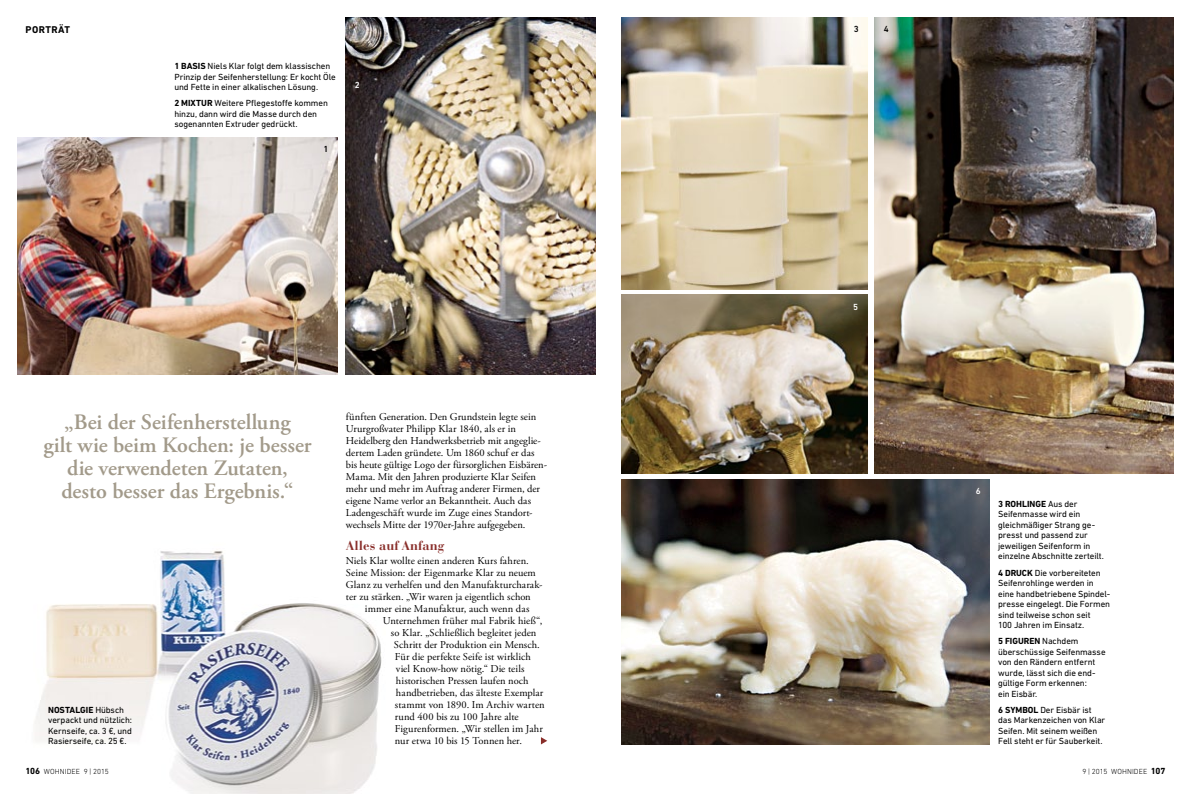
<style>
.page{position:relative;width:1191px;height:794px;background:#fff}
.page>*{position:absolute;margin:0;border:0;box-sizing:border-box;transform-origin:0 0}
.t1{font:600 22px/23px "Adobe Garamond Pro";letter-spacing:-.005em;color:#a29a8a;text-align:center}
.t2{font:700 13px "Bauer Bodoni Std";color:#892e2a}
.t3{font:10.5px/12px "Adobe Garamond Pro";color:#000}
.t4{font:700 10px "DIN Next LT Pro";letter-spacing:.045em;color:#000}
.t5{font:9px/10.5px "DIN Next LT Pro";letter-spacing:-.01em;color:#000}
.t6{font:500 9px "DIN Next LT Pro";color:#000}
.t7{font:500 9px "DIN Next LT Pro";color:#fff}
.t8{font:300 7.5px "DIN Next LT Pro";letter-spacing:.01em;color:#000}
.s1{font-weight:700}
.s2{font-weight:700;font-size:9px}
</style>
<div class="page">
<img style="left:35px;top:551px;width:347px;height:243px">
<img style="left:874px;top:17px;width:300px;height:456px">
<img style="left:346px;top:17px;width:249px;height:357px">
<img style="left:621px;top:17px;width:246px;height:272px">
<img style="left:621px;top:295px;width:246px;height:178px">
<img style="left:621px;top:479px;width:368px;height:265px">
<img style="left:17px;top:137px;width:320px;height:237px">
<svg style="left:541px;top:737px;width:6px;height:7px"></svg>
<p class="t4" style="left:26px;top:24px;width:46px">PORTRÄT</p>
<p class="t5" style="left:174px;top:61px;width:163px"><span class="s1">1 BASIS</span> Niels Klar folgt dem klassischen<br>Prinzip der Seifenherstellung: Er kocht Öle und Fette in einer alkalischen Lösung.</p>
<p class="t5" style="left:174px;top:98px;width:155px"><span class="s1">2 MIXTUR</span> Weitere Pflegestoffe kommen hinzu, dann wird die Masse durch den sogenannten Extruder gedrückt.</p>
<p class="t6" style="left:323px;top:144px;width:6px">1</p>
<p class="t7" style="left:355px;top:79px;width:6px">2</p>
<h1 class="t1" style="left:43px;top:411px;width:270px">„Bei der Seifenherstellung<br>gilt wie beim Kochen: je besser die verwendeten Zutaten, desto besser das Ergebnis.“</h1>
<p class="t5" style="left:48px;top:704px;width:85px"><span class="s1">NOSTALGIE</span> Hübsch verpackt und nützlich:<br>Kernseife, ca. 3 €, und<br>Rasierseife, ca. 25 €.</p>
<p class="t3" style="left:346px;top:411px;width:203px">fünften Generation. Den Grundstein legte sein Ururgroßvater Philipp Klar 1840, als er in Heidelberg den Handwerksbetrieb mit angeglie&shy;dertem Laden gründete. Um 1860 schuf er das bis heute gültige Logo der fürsorglichen Eisbären-Mama. Mit den Jahren produzierte Klar Seifen mehr und mehr im Auftrag anderer Firmen, der eigene Name verlor an Bekanntheit. Auch das Ladengeschäft wurde im Zuge eines Standort&shy;wechsels Mitte der 1970er-Jahre aufgegeben.</p>
<p class="t2" style="left:346px;top:538px;width:100px">Alles auf Anfang</p>
<p class="t3" style="left:346px;top:555px;width:198px">Niels Klar wollte einen anderen Kurs fahren.<br>Seine Mission: der Eigenmarke Klar zu neuem Glanz zu verhelfen und den Manufakturcharak&shy;ter zu stärken. „Wir waren ja eigentlich schon</p>
<p class="t3" style="left:365px;top:603px;width:166px">immer eine Manufaktur, auch wenn das</p>
<p class="t3" style="left:383px;top:615px;width:161px">Unternehmen früher mal Fabrik hieß“,</p>
<p class="t3" style="left:391px;top:627px;width:147px">so Klar. „Schließlich begleitet jeden</p>
<p class="t3" style="left:394px;top:639px;width:147px">Schritt der Produktion ein Mensch.</p>
<p class="t3" style="left:395px;top:651px;width:137px">Für die perfekte Seife ist wirklich</p>
<p class="t3" style="left:396px;top:663px;width:130px">viel Know-how nötig.“ Die teils</p>
<p class="t3" style="left:396px;top:675px;width:134px">historischen Pressen laufen noch</p>
<p class="t3" style="left:396px;top:687px;width:149px">handbetrieben, das älteste Exemplar</p>
<p class="t3" style="left:395px;top:699px;width:151px">stammt von 1890. Im Archiv warten</p>
<p class="t3" style="left:395px;top:711px;width:125px">rund 400 bis zu 100 Jahre alte</p>
<p class="t3" style="left:395px;top:723px;width:150px">Figurenformen. „Wir stellen im Jahr</p>
<p class="t3" style="left:395px;top:735px;width:129px">nur etwa 10 bis 15 Tonnen her.</p>
<p class="t6" style="left:854px;top:23px;width:6px">3</p>
<p class="t6" style="left:883px;top:23px;width:6px">4</p>
<p class="t7" style="left:853px;top:301px;width:6px">5</p>
<p class="t7" style="left:975px;top:485px;width:6px">6</p>
<p class="t5" style="left:998px;top:498px;width:107px"><span class="s1">3 ROHLINGE</span> Aus der<br>Seifenmasse wird ein gleichmäßiger Strang ge&shy;presst und passend zur jeweiligen Seifenform in einzelne Abschnitte zerteilt.</p>
<p class="t5" style="left:998px;top:567px;width:114px"><span class="s1">4 DRUCK</span> Die vorbereiteten<br>Seifenrohlinge werden in eine handbetriebene Spindel&shy;presse eingelegt. Die Formen sind teilweise schon seit<br>100 Jahren im Einsatz.</p>
<p class="t5" style="left:998px;top:636px;width:109px"><span class="s1">5 FIGUREN</span> Nachdem überschüssige Seifenmasse von den Rändern entfernt wurde, lässt sich die end&shy;gültige Form erkennen:<br>ein Eisbär.</p>
<p class="t5" style="left:998px;top:704px;width:109px"><span class="s1">6 SYMBOL</span> Der Eisbär ist das Markenzeichen von Klar<br>Seifen. Mit seinem weißen<br>Fell steht er für Sauberkeit.</p>
<p class="t8" style="left:26px;top:767px;width:85px"><span class="s2">106</span> WOHNIDEE 9 | 2015</p>
<p class="t8" style="left:1082px;top:767px;width:85px">9 | 2015 WOHNIDEE <span class="s2">107</span></p>
</div>
